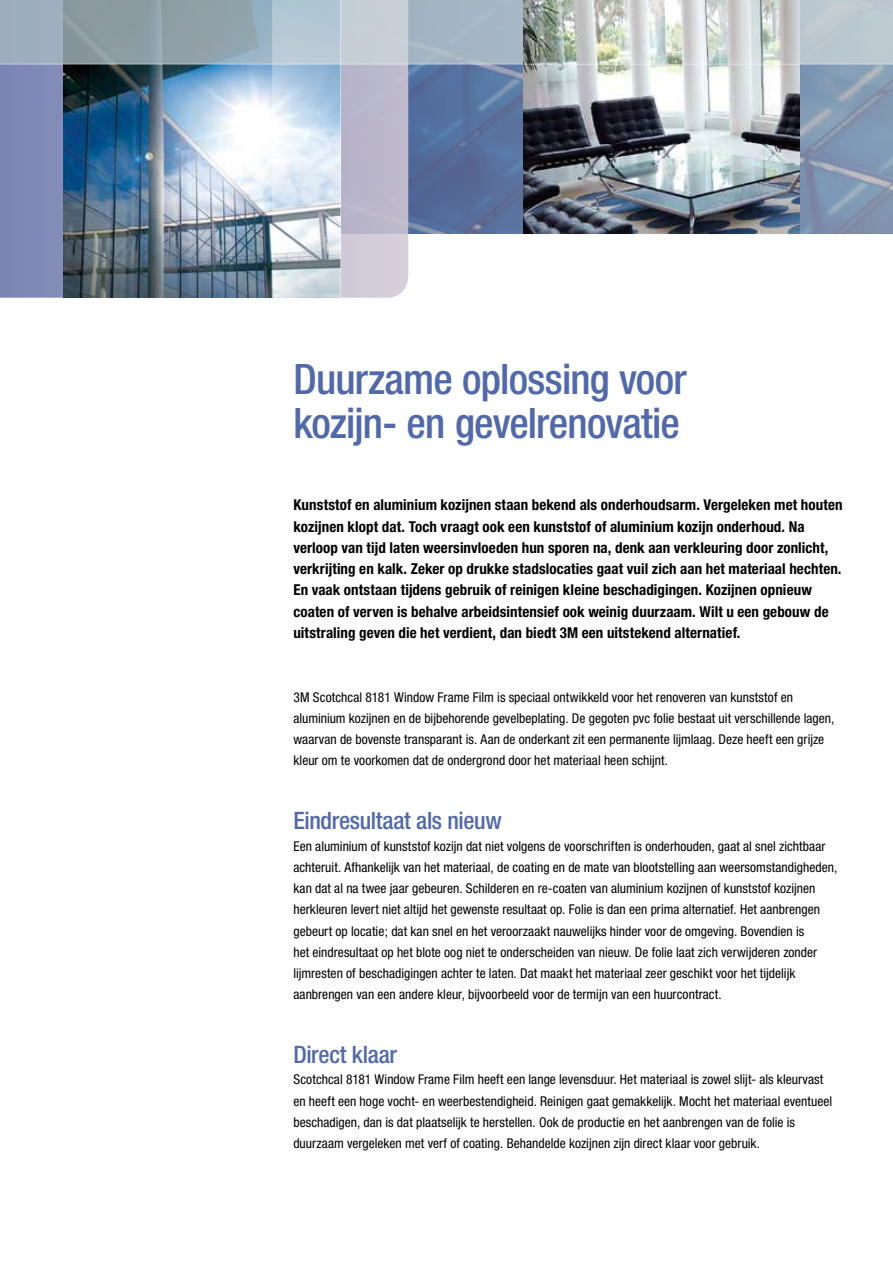
<style>
.page{position:relative;width:893px;height:1263px;background:#fff}
.page>*{position:absolute;margin:0;border:0;box-sizing:border-box;transform-origin:0 0}
.t1{font:500 condensed 42px/43.5px "Helvetica Neue";letter-spacing:-.02em;color:#5168aa}
.t2{font:500 condensed 24px "Helvetica Neue";letter-spacing:-.015em;color:#5168aa}
.t3{font:700 condensed 15px/21.3px "Helvetica Neue";letter-spacing:.005em;color:#000}
.t4{font:condensed 13.5px/21.3px "Helvetica Neue";color:#000}
</style>
<div class="page">
<img style="left:408px;top:65px;width:485px;height:169px">
<div style="left:0;top:65px;width:64px;height:233px;background:#7f88b6"></div>
<img style="left:64px;top:65px;width:208px;height:233px">
<svg style="left:0;top:0;width:893px;height:64px;background:#9fafba"></svg>
<svg style="left:272px;top:0;width:136px;height:298px;background:#c4cbd9"></svg>
<img style="left:523px;top:0;width:276px;height:234px">
<hr style="left:340px;top:0;width:1px;height:298px;background:#fff">
<hr style="left:0;top:64px;width:893px;height:1px;background:#fff">
<h1 class="t1" style="left:293px;top:357px;width:395px">Duurzame oplossing voor kozijn- en gevelrenovatie</h1>
<p class="t3" style="left:293px;top:494px;width:551px">Kunststof en aluminium kozijnen staan bekend als onderhoudsarm. Vergeleken met houten kozijnen klopt dat. Toch vraagt ook een kunststof of aluminium kozijn onderhoud. Na verloop van tijd laten weersinvloeden hun sporen na, denk aan verkleuring door zonlicht, verkrijting en kalk. Zeker op drukke stadslocaties gaat vuil zich aan het materiaal hechten.<br>En vaak ontstaan tijdens gebruik of reinigen kleine beschadigingen. Kozijnen opnieuw coaten of verven is behalve arbeidsintensief ook weinig duurzaam. Wilt u een gebouw de uitstraling geven die het verdient, dan biedt 3M een uitstekend alternatief.</p>
<p class="t4" style="left:293px;top:686px;width:542px">3M Scotchcal 8181 Window Frame Film is speciaal ontwikkeld voor het renoveren van kunststof en aluminium kozijnen en de bijbehorende gevelbeplating. De gegoten pvc folie bestaat uit verschillende lagen, waarvan de bovenste transparant is. Aan de onderkant zit een permanente lijmlaag. Deze heeft een grijze kleur om te voorkomen dat de ondergrond door het materiaal heen schijnt.</p>
<h2 class="t2" style="left:293px;top:806px;width:210px">Eindresultaat als nieuw</h2>
<p class="t4" style="left:293px;top:835px;width:545px">Een aluminium of kunststof kozijn dat niet volgens de voorschriften is onderhouden, gaat al snel zichtbaar achteruit. Afhankelijk van het materiaal, de coating en de mate van blootstelling aan weersomstandigheden, kan dat al na twee jaar gebeuren. Schilderen en re-coaten van aluminium kozijnen of kunststof kozijnen herkleuren levert niet altijd het gewenste resultaat op. Folie is dan een prima alternatief. Het aanbrengen gebeurt op locatie; dat kan snel en het veroorzaakt nauwelijks hinder voor de omgeving. Bovendien is<br>het eindresultaat op het blote oog niet te onderscheiden van nieuw. De folie laat zich verwijderen zonder lijmresten of beschadigingen achter te laten. Dat maakt het materiaal zeer geschikt voor het tijdelijk aanbrengen van een andere kleur, bijvoorbeeld voor de termijn van een huurcontract.</p>
<h2 class="t2" style="left:293px;top:1040px;width:105px">Direct klaar</h2>
<p class="t4" style="left:293px;top:1069px;width:540px">Scotchcal 8181 Window Frame Film heeft een lange levensduur. Het materiaal is zowel slijt- als kleurvast en heeft een hoge vocht- en weerbestendigheid. Reinigen gaat gemakkelijk. Mocht het materiaal eventueel beschadigen, dan is dat plaatselijk te herstellen. Ook de productie en het aanbrengen van de folie is duurzaam vergeleken met verf of coating. Behandelde kozijnen zijn direct klaar voor gebruik.</p>
</div>
